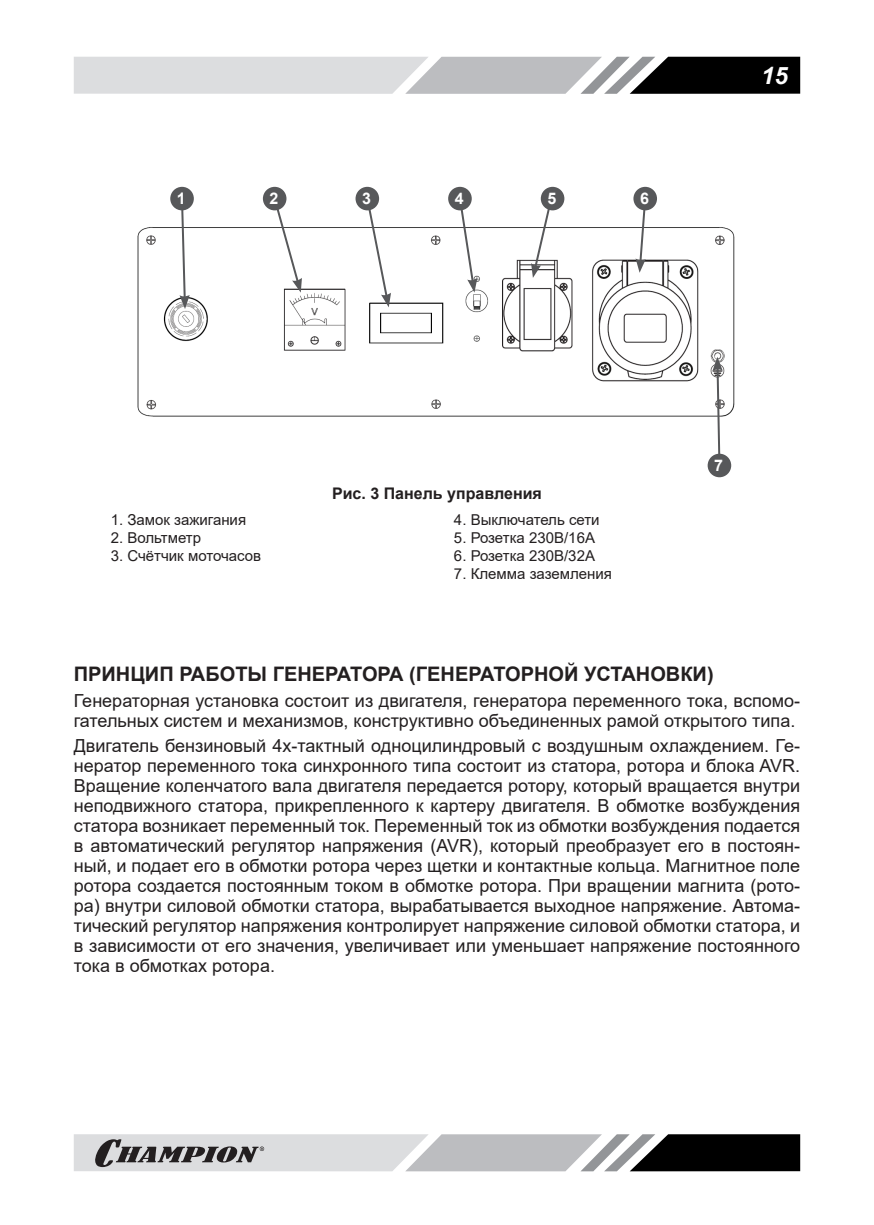
<style>
.page{position:relative;width:874px;height:1225px;background:#fff}
.page>*{position:absolute;margin:0;border:0;box-sizing:border-box;transform-origin:0 0}
.t1{font:italic 700 24px "Arial";color:#fff}
.t2{font:700 20px "Arial";color:#231f20}
.t3{font:18px/20px "Arial";color:#231f20}
.t4{font:700 16px "Arial";color:#231f20}
.t5{font:700 16px "Arial";color:#fff}
.t6{font:15px "Arial";color:#231f20}
</style>
<div class="page">
<svg style="left:74px;top:57px;width:725px;height:37px"></svg>
<svg style="left:74px;top:1134px;width:725px;height:37px"></svg>
<img style="left:137px;top:227px;width:598px;height:190px">
<svg style="left:179px;top:207px;width:11px;height:102px"></svg>
<svg style="left:272px;top:196px;width:30px;height:97px"></svg>
<svg style="left:365px;top:197px;width:26px;height:110px"></svg>
<svg style="left:457px;top:196px;width:20px;height:97px"></svg>
<svg style="left:531px;top:207px;width:22px;height:71px"></svg>
<svg style="left:635px;top:208px;width:12px;height:65px"></svg>
<svg style="left:712px;top:357px;width:10px;height:99px"></svg>
<div style="left:448px;top:187px;width:23px;height:23px;background:#57585a;border-radius:50%"></div>
<div style="left:170px;top:187px;width:24px;height:23px;background:#57585a;border-radius:50%"></div>
<div style="left:355px;top:187px;width:24px;height:23px;background:#57585a;border-radius:50%"></div>
<div style="left:263px;top:187px;width:23px;height:23px;background:#57585a;border-radius:50%"></div>
<div style="left:540px;top:187px;width:24px;height:23px;background:#57585a;border-radius:50%"></div>
<div style="left:633px;top:187px;width:23px;height:23px;background:#57585a;border-radius:50%"></div>
<div style="left:707px;top:454px;width:23px;height:23px;background:#57585a;border-radius:50%"></div>
<p class="t5" style="left:177px;top:188px;width:10px">1</p>
<p class="t5" style="left:269px;top:188px;width:10px">2</p>
<p class="t5" style="left:362px;top:188px;width:10px">3</p>
<p class="t5" style="left:454px;top:188px;width:10px">4</p>
<p class="t5" style="left:547px;top:188px;width:10px">5</p>
<p class="t5" style="left:639px;top:188px;width:10px">6</p>
<h1 class="t1" style="left:760px;top:59px;width:28px">15</h1>
<p class="t6" style="left:111px;top:509px;width:137px">1. Замок зажигания</p>
<p class="t6" style="left:111px;top:527px;width:92px">2. Вольтметр</p>
<p class="t6" style="left:111px;top:545px;width:152px">3. Счётчик моточасов</p>
<p class="t4" style="left:332px;top:482px;width:211px">Рис. 3 Панель управления</p>
<p class="t6" style="left:454px;top:509px;width:147px">4. Выключатель сети</p>
<p class="t6" style="left:454px;top:527px;width:142px">5. Розетка 230В/16А</p>
<p class="t6" style="left:454px;top:545px;width:142px">6. Розетка 230В/32А</p>
<p class="t6" style="left:454px;top:563px;width:159px">7. Клемма заземления</p>
<p class="t5" style="left:713px;top:454px;width:10px">7</p>
<p class="t2" style="left:74px;top:660px;width:641px">ПРИНЦИП РАБОТЫ ГЕНЕРАТОРА (ГЕНЕРАТОРНОЙ УСТАНОВКИ)</p>
<p class="t3" style="left:74px;top:690px;width:727px">Генераторная установка состоит из двигателя, генератора переменного тока, вспомо&shy;гательных систем и механизмов, конструктивно объединенных рамой открытого типа.</p>
<p class="t3" style="left:74px;top:736px;width:727px;text-align:justify">Двигатель бензиновый 4х-тактный одноцилиндровый с воздушным охлаждением. Ге&shy;нератор переменного тока синхронного типа состоит из статора, ротора и блока AVR.<br>Вращение коленчатого вала двигателя передается ротору, который вращается внутри неподвижного статора, прикрепленного к картеру двигателя. В обмотке возбуждения статора возникает переменный ток. Переменный ток из обмотки возбуждения подается в автоматический регулятор напряжения (AVR), который преобразует его в постоян&shy;ный, и подает его в обмотки ротора через щетки и контактные кольца. Магнитное поле ротора создается постоянным током в обмотке ротора. При вращении магнита (рото&shy;ра) внутри силовой обмотки статора, вырабатывается выходное напряжение. Автома&shy;тический регулятор напряжения контролирует напряжение силовой обмотки статора, и в зависимости от его значения, увеличивает или уменьшает напряжение постоянного тока в обмотках ротора.</p>
</div>
